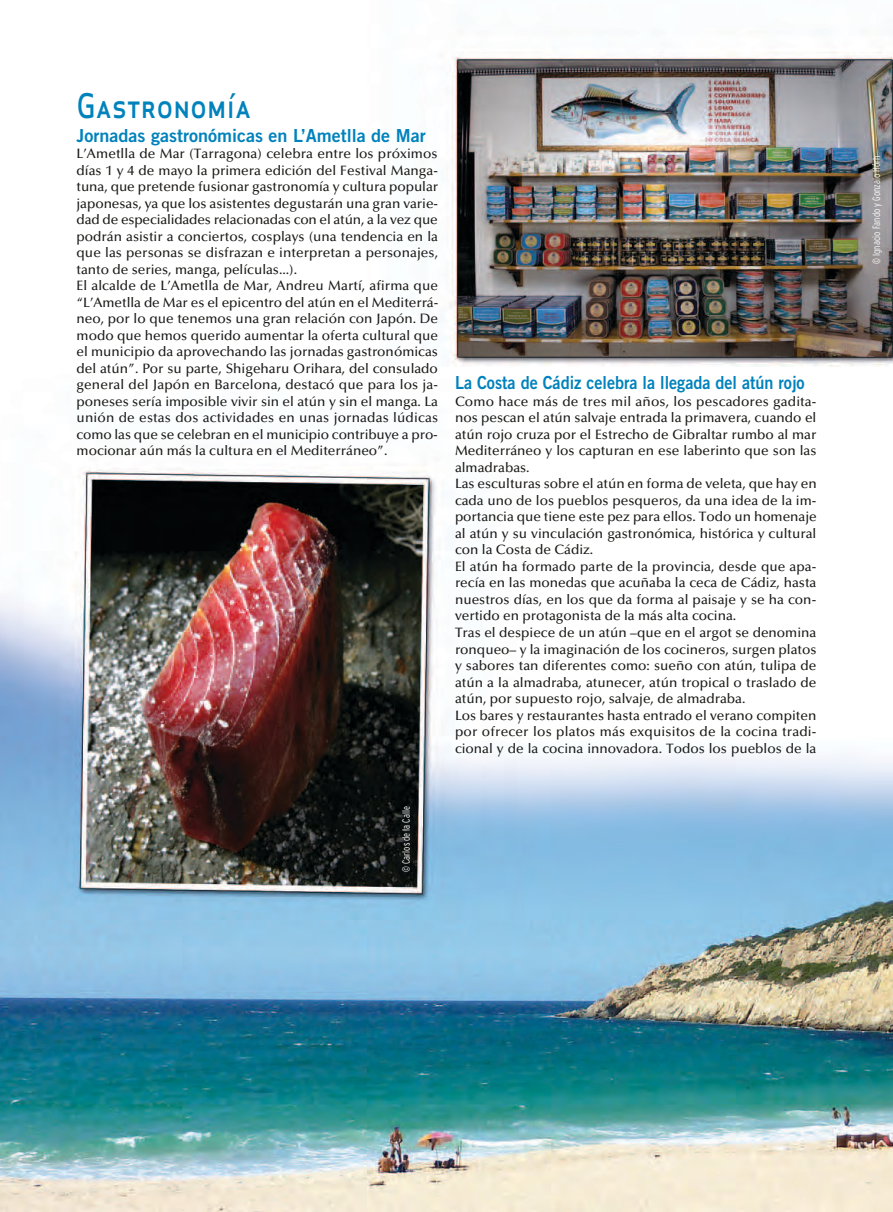
<style>
.page{position:relative;width:893px;height:1212px;background:#fff}
.page>*{position:absolute;margin:0;border:0;box-sizing:border-box;transform-origin:0 0}
.t1{font:33px "Apex Sans Medium C";color:#0082bc;scale:.85 1}
.t2{font:18px "Trade Gothic LT Std Bd 2";color:#0082bc;scale:.9 1}
.t3{font:18px "Trade Gothic LT Std Bd 2";color:#0082bc}
.t4{font:500 13.65px/16.5px "Optima LT Std";color:#1a1917}
.t5{font:300 condensed 10.5px "Interstate";color:#fff;scale:.9 1}
</style>
<div class="page">
<img style="left:0;top:52px;width:893px;height:1160px">
<h1 class="t1" style="left:77px;top:84px;width:207px">Gastronomía</h1>
<h2 class="t3" style="left:77px;top:124px;width:351px">Jornadas gastronómicas en L’Ametlla de Mar</h2>
<p class="t4" style="left:77px;top:146px;width:363px">L’Ametlla de Mar (Tarragona) celebra entre los próximos días 1 y 4 de mayo la primera edición del Festival Manga&shy;tuna, que pretende fusionar gastronomía y cultura popular japonesas, ya que los asistentes degustarán una gran varie&shy;dad de especialidades relacionadas con el atún, a la vez que podrán asistir a conciertos, cosplays (una tendencia en la que las personas se disfrazan e interpretan a personajes, tanto de series, manga, películas...).<br>El alcalde de L’Ametlla de Mar, Andreu Martí, afirma que “L’Ametlla de Mar es el epicentro del atún en el Mediterrá&shy;neo, por lo que tenemos una gran relación con Japón. De modo que hemos querido aumentar la oferta cultural que el municipio da aprovechando las jornadas gastronómicas del atún”. Por su parte, Shigeharu Orihara, del consulado general del Japón en Barcelona, destacó que para los ja&shy;poneses sería imposible vivir sin el atún y sin el manga. La unión de estas dos actividades en unas jornadas lúdicas como las que se celebran en el municipio contribuye a pro&shy;mocionar aún más la cultura en el Mediterráneo”.</p>
<h2 class="t2" style="left:455px;top:372px;width:390px">La Costa de Cádiz celebra la llegada del atún rojo</h2>
<p class="t4" style="left:455px;top:393px;width:363px">Como hace más de tres mil años, los pescadores gadita&shy;nos pescan el atún salvaje entrada la primavera, cuando el atún rojo cruza por el Estrecho de Gibraltar rumbo al mar Mediterráneo y los capturan en ese laberinto que son las almadrabas.<br>Las esculturas sobre el atún en forma de veleta, que hay en cada uno de los pueblos pesqueros, da una idea de la im&shy;portancia que tiene este pez para ellos. Todo un homenaje al atún y su vinculación gastronómica, histórica y cultural con la Costa de Cádiz.<br>El atún ha formado parte de la provincia, desde que apa&shy;recía en las monedas que acuñaba la ceca de Cádiz, hasta nuestros días, en los que da forma al paisaje y se ha con&shy;vertido en protagonista de la más alta cocina.<br>Tras el despiece de un atún –que en el argot se denomina ronqueo– y la imaginación de los cocineros, surgen platos y sabores tan diferentes como: sueño con atún, tulipa de atún a la almadraba, atunecer, atún tropical o traslado de atún, por supuesto rojo, salvaje, de almadraba.<br>Los bares y restaurantes hasta entrado el verano compiten por ofrecer los platos más exquisitos de la cocina tradi&shy;cional y de la cocina innovadora. Todos los pueblos de la</p>
<p class="t5" style="left:400px;top:872px;width:74px;rotate:-90deg">© Carlos de la Calle</p>
<p class="t5" style="left:871px;top:264px;width:121px;rotate:-90deg">© Ignacio Fando y Gonzalo Hórh</p>
</div>
